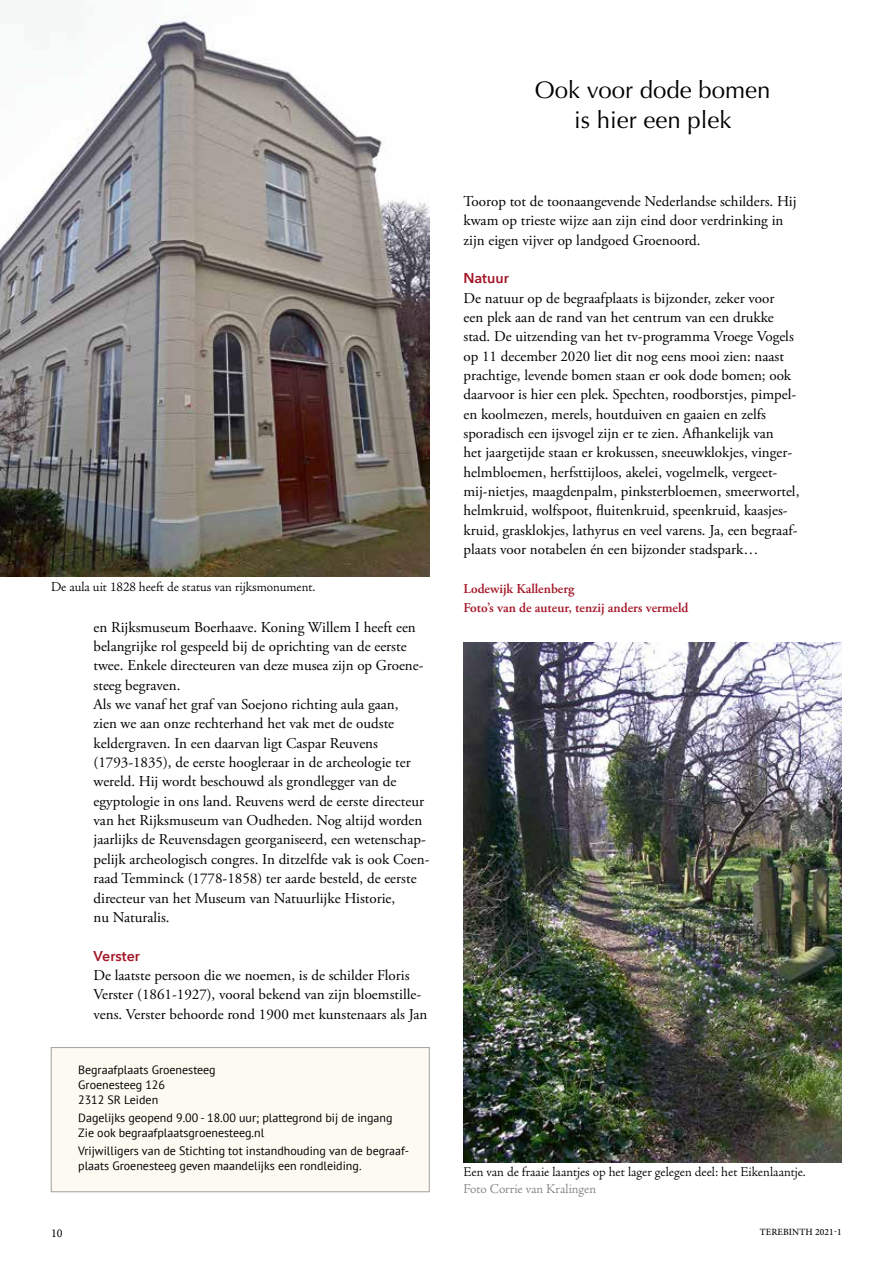
<style>
.page{position:relative;width:893px;height:1263px;background:#fff}
.page>*{position:absolute;margin:0;border:0;box-sizing:border-box;transform-origin:0 0}
.t1{font:24px/30px "Optima";color:#000;text-align:center}
.t2{font:15px/19.4px "Adobe Garamond Pro";color:#000}
.t3{font:600 14.25px "Avenir Next";color:#a31626}
.t4{font:300 13.5px "Adobe Jenson Pro";color:#000}
.t5{font:600 13.5px/19.4px "Adobe Garamond Pro";color:#a31626}
.t6{font:300 13.5px "Adobe Jenson Pro";letter-spacing:-.005em;color:#818181}
.t7{font:12px/15px "PT Sans";color:#000}
.t8{font:12px "Minion Pro";color:#000}
.t9{font:500 9.6px "Minion Pro";letter-spacing:.01em;color:#000}
</style>
<div class="page">
<img style="left:463px;top:642px;width:379px;height:520px">
<img style="left:0;top:0;width:429px;height:577px">
<div style="left:51px;top:1047px;width:378px;height:145px;background:#fdfaf2;border:1px solid #a0a0a0"></div>
<p class="t4" style="left:51px;top:579px;width:266px">De aula uit 1828 heeft de status van rijksmonument.</p>
<p class="t2" style="left:94px;top:618px;width:337px">en Rijksmuseum Boerhaave. Koning Willem I heeft een belangrijke rol gespeeld bij de oprichting van de eerste twee. Enkele directeuren van deze musea zijn op Groene&shy;steeg begraven.<br>Als we vanaf het graf van Soejono richting aula gaan,<br>zien we aan onze rechterhand het vak met de oudste keldergraven. In een daarvan ligt Caspar Reuvens (1793-1835), de eerste hoogleraar in de archeologie ter wereld. Hij wordt beschouwd als grondlegger van de egyptologie in ons land. Reuvens werd de eerste directeur van het Rijksmuseum van Oudheden. Nog altijd worden jaarlijks de Reuvensdagen georganiseerd, een wetenschap&shy;pelijk archeologisch congres. In ditzelfde vak is ook Coen&shy;raad Temminck (1778-1858) ter aarde besteld, de eerste directeur van het Museum van Natuurlijke Historie,<br>nu Naturalis.</p>
<p class="t3" style="left:94px;top:943px;width:48px">Verster</p>
<p class="t2" style="left:94px;top:966px;width:335px">De laatste persoon die we noemen, is de schilder Floris<br>Verster (1861-1927), vooral bekend van zijn bloemstille&shy;vens. Verster behoorde rond 1900 met kunstenaars als Jan</p>
<p class="t7" style="left:78px;top:1062px;width:139px">Begraafplaats Groenesteeg<br>Groenesteeg 126<br>2312 SR Leiden</p>
<p class="t7" style="left:78px;top:1110px;width:316px">Dagelijks geopend 9.00 - 18.00 uur; plattegrond bij de ingang<br>Zie ook begraafplaatsgroenesteeg.nl</p>
<p class="t7" style="left:78px;top:1143px;width:333px">Vrijwilligers van de Stichting tot instandhouding van de begraaf&shy;plaats Groenesteeg geven maandelijks een rondleiding.</p>
<h1 class="t1" style="left:535px;top:75px;width:237px">Ook voor dode bomen is hier een plek</h1>
<p class="t2" style="left:463px;top:192px;width:335px">Toorop tot de toonaangevende Nederlandse schilders. Hij kwam op trieste wijze aan zijn eind door verdrinking in zijn eigen vijver op landgoed Groenoord.</p>
<p class="t3" style="left:463px;top:266px;width:47px">Natuur</p>
<p class="t2" style="left:463px;top:289px;width:337px">De natuur op de begraafplaats is bijzonder, zeker voor<br>een plek aan de rand van het centrum van een drukke stad. De uitzending van het tv-programma Vroege Vogels op 11 december 2020 liet dit nog eens mooi zien: naast prachtige, levende bomen staan er ook dode bomen; ook daarvoor is hier een plek. Spechten, roodborstjes, pimpel-- en koolmezen, merels, houtduiven en gaaien en zelfs sporadisch een ijsvogel zijn er te zien. Afhankelijk van<br>het jaargetijde staan er krokussen, sneeuwklokjes, vinger&shy;helmbloemen, herfsttijloos, akelei, vogelmelk, vergeet&shy;mij-nietjes, maagdenpalm, pinksterbloemen, smeerwortel, helmkruid, wolfspoot, fluitenkruid, speenkruid, kaasjes&shy;kruid, grasklokjes, lathyrus en veel varens. Ja, een begraaf&shy;plaats voor notabelen én een bijzonder stadspark…</p>
<p class="t5" style="left:463px;top:579px;width:227px">Lodewijk Kallenberg<br>Foto’s van de auteur, tenzij anders vermeld</p>
<p class="t4" style="left:463px;top:1164px;width:344px">Een van de fraaie laantjes op het lager gelegen deel: het Eikenlaantje.</p>
<p class="t6" style="left:463px;top:1181px;width:134px">Foto Corrie van Kralingen</p>
<p class="t8" style="left:51px;top:1225px;width:13px">10</p>
<p class="t9" style="left:760px;top:1225px;width:83px">TEREBINTH 2021-1</p>
</div>
